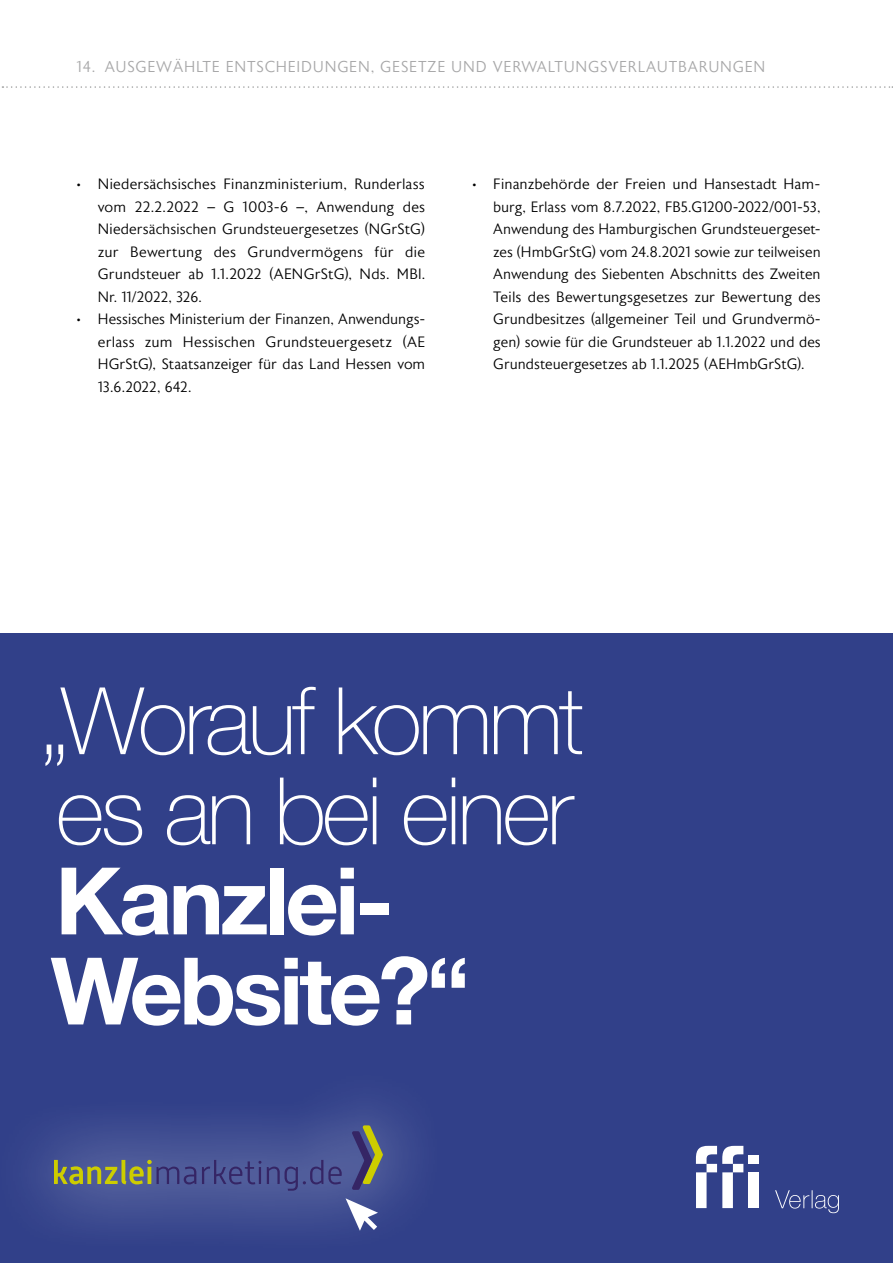
<style>
.page{position:relative;width:893px;height:1263px;background:#fff}
.page>*{position:absolute;margin:0;border:0;box-sizing:border-box;transform-origin:0 0}
.t1{font:100 93.3px/90.2px "Helvetica Neue";letter-spacing:-.04em;color:#fff}
.t2{font:300 15.75px "Astoria Sans";letter-spacing:.05em;color:#a7a7a8}
.Liste_manuell{font:300 15px/22.5px "Astoria Sans";color:#000;text-align:justify}
.s1{font-weight:700}
</style>
<div class="page">
<svg style="left:2px;top:86px;width:891px;height:2px"></svg>
<div style="left:0;top:634px;width:893px;height:629px;background:#314089"></div>
<svg style="left:696px;top:1146px;width:47px;height:62px"></svg>
<div style="left:749px;top:1172px;width:10px;height:36px;background:#fff"></div>
<div style="left:749px;top:1155px;width:10px;height:9px;background:#fff"></div>
<svg style="left:775px;top:1190px;width:64px;height:23px"></svg>
<div style="left:0;top:1059px;width:449px;height:198px;background:#fff;opacity:.5"></div>
<svg style="left:54px;top:1160px;width:142px;height:24px"></svg>
<svg style="left:202px;top:1160px;width:59px;height:24px"></svg>
<svg style="left:267px;top:1160px;width:75px;height:31px"></svg>
<svg style="left:352px;top:1125px;width:31px;height:65px"></svg>
<p class="t2" style="left:77px;top:58px;width:690px">14. AUSGEWÄHLTE ENTSCHEIDUNGEN, GESETZE UND VERWALTUNGSVERLAUTBARUNGEN</p>
<p class="Liste_manuell" style="left:98px;top:173px;width:329px;text-indent:-21px">• Niedersächsisches Finanzministerium, Runderlass vom 22.2.2022 – G 1003-6 –, Anwendung des Niedersächsischen Grundsteuergesetzes (NGrStG) zur Bewertung des Grundvermögens für die Grundsteuer ab 1.1.2022 (AENGrStG), Nds. MBl.<br>Nr. 11/2022, 326.</p>
<p class="Liste_manuell" style="left:98px;top:308px;width:329px;text-indent:-21px">• Hessisches Ministerium der Finanzen, Anwendungs&shy;erlass zum Hessischen Grundsteuergesetz (AE HGrStG), Staatsanzeiger für das Land Hessen vom 13.6.2022, 642.</p>
<p class="Liste_manuell" style="left:493px;top:173px;width:329px;text-indent:-21px">• Finanzbehörde der Freien und Hansestadt Ham&shy;burg, Erlass vom 8.7.2022, FB5.G1200-2022/001-53, Anwendung des Hamburgischen Grundsteuergeset&shy;zes (HmbGrStG) vom 24.8.2021 sowie zur teilweisen Anwendung des Siebenten Abschnitts des Zweiten Teils des Bewertungsgesetzes zur Bewertung des Grundbesitzes (allgemeiner Teil und Grundvermö&shy;gen) sowie für die Grundsteuer ab 1.1.2022 und des Grundsteuergesetzes ab 1.1.2025 (AEHmbGrStG).</p>
<p class="t1" style="left:40px;top:672px;width:545px">„Worauf kommt es an bei einer<br><span class="s1">Kanzlei-<br>Website?“</span></p>
</div>
